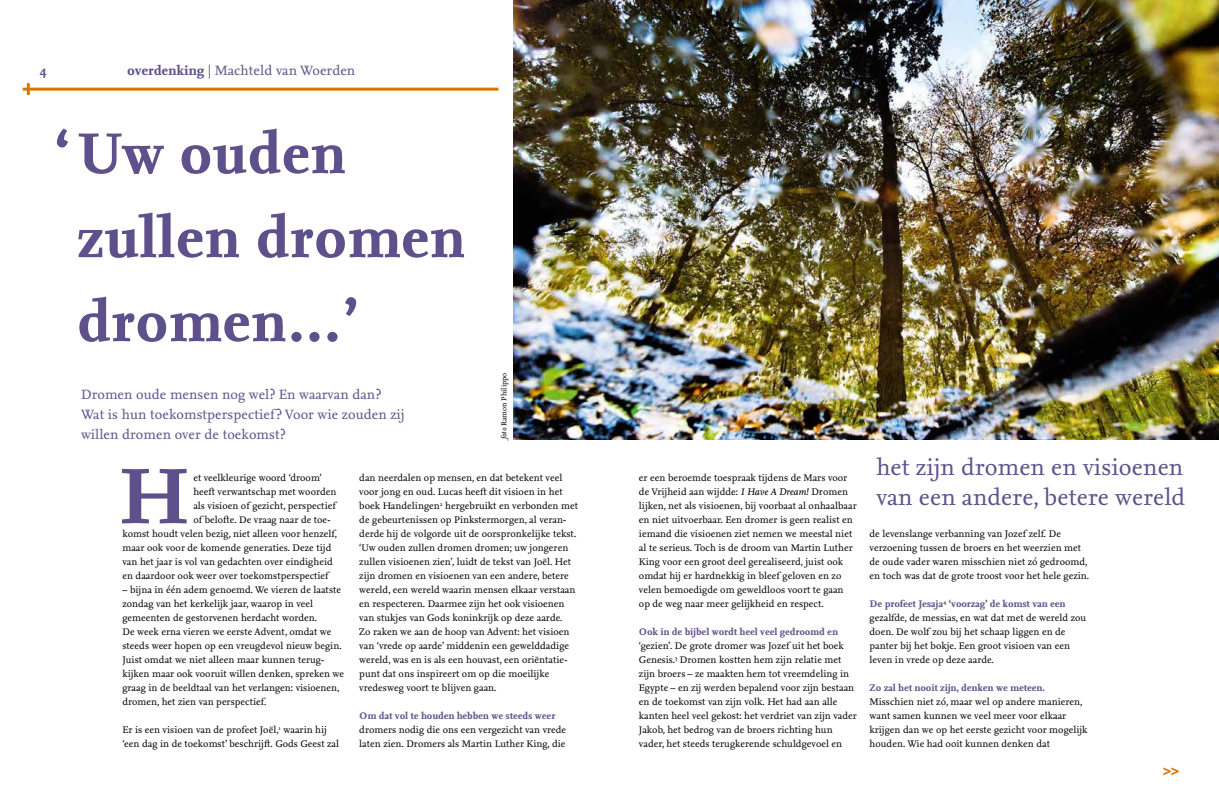
<style>
.page{position:relative;width:1219px;height:808px;background:#fff}
.page>*{position:absolute;margin:0;border:0;box-sizing:border-box;transform-origin:0 0}
.t1{font:700 82px "Nexus Serif";color:#5e518b}
.t2{font:700 60px/84px "Nexus Serif";letter-spacing:.01em;color:#5e518b}
.t3{font:24px/30px "Nexus Serif";letter-spacing:.005em;color:#5e518b}
.t4{font:700 16px "Nexus Serif";color:#dd7400}
.t5{font:14px/20px "Nexus Serif";letter-spacing:.005em;color:#5e518b}
.t6{font:700 14px "Nexus Serif";color:#5e518b}
.t7{font:10px/14px "Nexus Serif";color:#000}
.t8{font:700 10px "Nexus Serif";color:#5e518b}
.t9{font:7.5px "Nexus Serif";color:#000}
.s1{font-weight:700}
.s2{font-style:italic}
.s3{font-weight:700;color:#5e518b}
</style>
<div class="page">
<img style="left:513px;top:0;width:706px;height:439px">
<hr style="left:23px;top:88px;width:475px;height:3px;background:#dd7400">
<svg style="left:27px;top:83px;width:3px;height:12px"></svg>
<h3 class="t6" style="left:40px;top:62px;width:9px">4</h3>
<h3 class="t5" style="left:127px;top:60px;width:230px"><span class="s1">overdenking</span> | Machteld van Woerden</h3>
<h2 class="t2" style="left:77px;top:111px;width:389px;text-indent:-22px">‘Uw ouden zullen dromen dromen…’</h2>
<p class="t9" style="left:499px;top:439px;width:68px;rotate:-90deg"><span class="s2">foto</span> Ramon Philippo</p>
<h3 class="t5" style="left:81px;top:384px;width:325px">Dromen oude mensen nog wel? En waarvan dan?<br>Wat is hun toekomstperspectief? Voor wie zouden zij willen dromen over de toekomst?</h3>
<h1 class="t1" style="left:117px;top:444px;width:74px">H</h1>
<p class="t7" style="left:193px;top:471px;width:130px">et veelkleurige woord ‘droom’</p>
<p class="t7" style="left:193px;top:485px;width:145px">heeft verwantschap met woorden</p>
<p class="t7" style="left:193px;top:499px;width:144px">als visioen of gezicht, perspectief</p>
<p class="t7" style="left:193px;top:513px;width:139px">of belofte. De vraag naar de toe-</p>
<p class="t7" style="left:122px;top:527px;width:216px">komst houdt velen bezig, niet alleen voor henzelf,</p>
<p class="t7" style="left:122px;top:541px;width:210px">maar ook voor de komende generaties. Deze tijd</p>
<p class="t7" style="left:122px;top:555px;width:212px">van het jaar is vol van gedachten over eindigheid</p>
<p class="t7" style="left:122px;top:569px;width:208px">en daardoor ook weer over toekomstperspectief</p>
<p class="t7" style="left:122px;top:583px;width:223px">– bijna in één adem genoemd. We vieren de laatste zondag van het kerkelijk jaar, waarop in veel gemeenten de gestorvenen herdacht worden.<br>De week erna vieren we eerste Advent, omdat we steeds weer hopen op een vreugdevol nieuw begin.<br>Juist omdat we niet alleen maar kunnen terug&shy;kijken maar ook vooruit willen denken, spreken we graag in de beeldtaal van het verlangen: visioenen, dromen, het zien van perspectief.</p>
<p class="t7" style="left:122px;top:723px;width:218px">Er is een visioen van de profeet Joël,<sup>1</sup> waarin hij ‘een dag in de toekomst’ beschrijft. Gods Geest zal</p>
<p class="t7" style="left:359px;top:471px;width:220px">dan neerdalen op mensen, en dat betekent veel voor jong en oud. Lucas heeft dit visioen in het boek Handelingen<sup>2</sup> hergebruikt en verbonden met de gebeurtenissen op Pinkstermorgen, al veran&shy;derde hij de volgorde uit de oorspronkelijke tekst. ‘Uw ouden zullen dromen dromen; uw jongeren zullen visioenen zien’, luidt de tekst van Joël. Het zijn dromen en visioenen van een andere, betere wereld, een wereld waarin mensen elkaar verstaan en respecteren. Daarmee zijn het ook visioenen van stukjes van Gods koninkrijk op deze aarde.<br>Zo raken we aan de hoop van Advent: het visioen van ‘vrede op aarde’ middenin een gewelddadige wereld, was en is als een houvast, een oriëntatie&shy;punt dat ons inspireert om op die moeilijke vredesweg voort te blijven gaan.</p>
<p class="t8" style="left:359px;top:709px;width:197px">Om dat vol te houden hebben we steeds weer</p>
<p class="t7" style="left:359px;top:723px;width:208px">dromers nodig die ons een vergezicht van vrede laten zien. Dromers als Martin Luther King, die</p>
<p class="t7" style="left:639px;top:471px;width:219px">er een beroemde toespraak tijdens de Mars voor de Vrijheid aan wijdde: <span class="s2">I Have A Dream!</span> Dromen lijken, net als visioenen, bij voorbaat al onhaalbaar en niet uitvoerbaar. Een dromer is geen realist en iemand die visioenen ziet nemen we meestal niet al te serieus. Toch is de droom van Martin Luther King voor een groot deel gerealiseerd, juist ook omdat hij er hardnekkig in bleef geloven en zo velen bemoedigde om geweldloos voort te gaan op de weg naar meer gelijkheid en respect.</p>
<p class="t8" style="left:639px;top:625px;width:200px">Ook in de bijbel wordt heel veel gedroomd en</p>
<p class="t7" style="left:639px;top:639px;width:219px">‘gezien’. De grote dromer was Jozef uit het boek Genesis.<sup>3</sup> Dromen kostten hem zijn relatie met zijn broers – ze maakten hem tot vreemdeling in Egypte – en zij werden bepalend voor zijn bestaan en de toekomst van zijn volk. Het had aan alle kanten heel veel gekost: het verdriet van zijn vader Jakob, het bedrog van de broers richting hun vader, het steeds terugkerende schuldgevoel en</p>
<h3 class="t3" style="left:876px;top:452px;width:310px">het zijn dromen en visioenen van een andere, betere wereld</h3>
<p class="t7" style="left:870px;top:527px;width:221px">de levenslange verbanning van Jozef zelf. De verzoening tussen de broers en het weerzien met de oude vader waren misschien niet zó gedroomd, en toch was dat de grote troost voor het hele gezin.</p>
<p class="t7" style="left:870px;top:597px;width:218px"><span class="s3">De profeet Jesaja</span><sup>4</sup> <span class="s3">‘voorzag’ de komst van een </span>gezalfde, de messias, en wat dat met de wereld zou doen. De wolf zou bij het schaap liggen en de panter bij het bokje. Een groot visioen van een leven in vrede op deze aarde.</p>
<p class="t8" style="left:870px;top:681px;width:177px">Zo zal het nooit zijn, denken we meteen.</p>
<p class="t7" style="left:870px;top:695px;width:220px">Misschien niet zó, maar wel op andere manieren, want samen kunnen we veel meer voor elkaar krijgen dan we op het eerste gezicht voor mogelijk houden. Wie had ooit kunnen denken dat</p>
<h3 class="t4" style="left:1163px;top:760px;width:18px">&gt;&gt;</h3>
</div>
